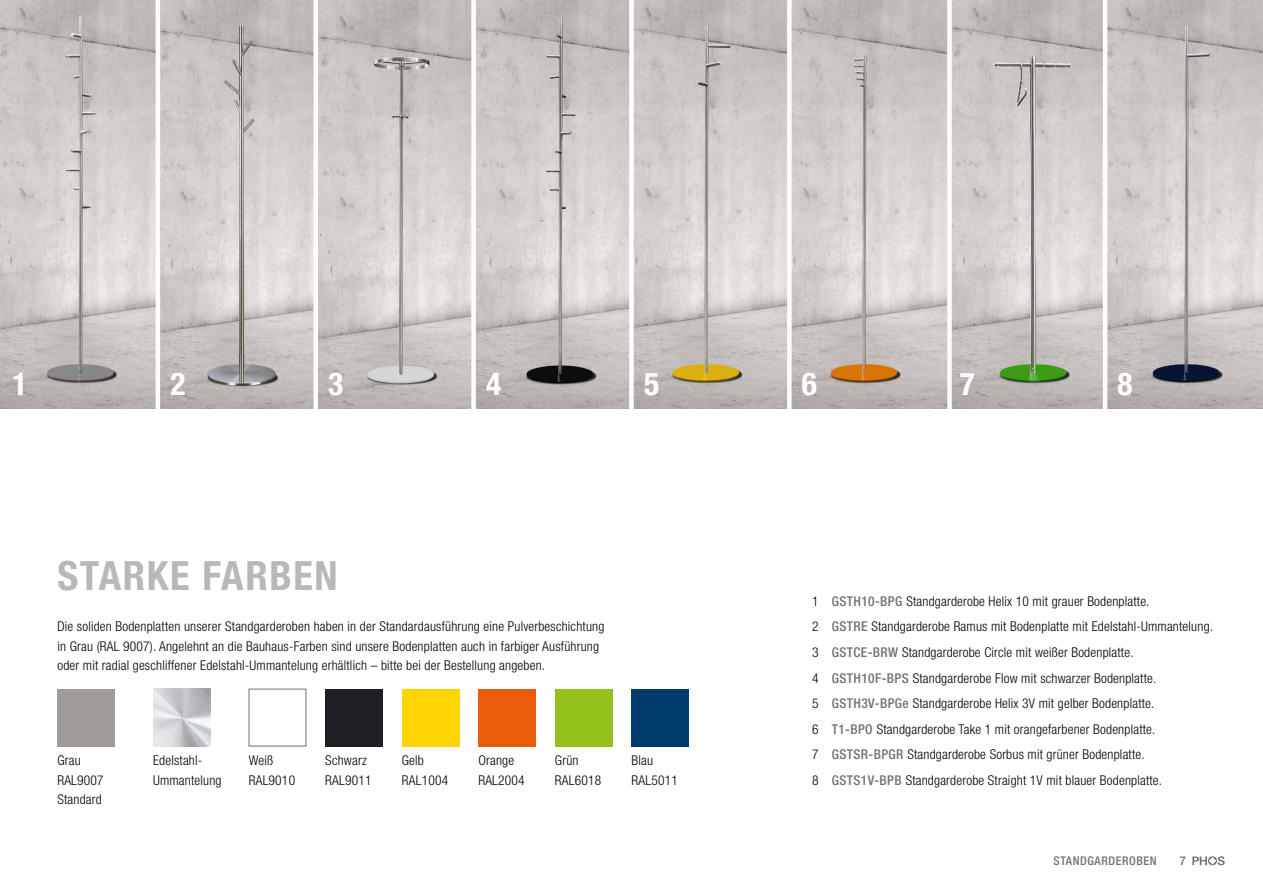
<style>
.page{position:relative;width:1263px;height:893px;background:#fff}
.page>*{position:absolute;margin:0;border:0;box-sizing:border-box;transform-origin:0 0}
.t1{font:700 condensed 40.35px "Helvetica Neue LT Std";letter-spacing:.04em;color:#b8b7ba}
.t2{font:700 condensed 31.5px "Helvetica Neue LT Std";color:#fff}
.t3{font:300 condensed 13.5px/19.2px "Helvetica Neue LT Std";letter-spacing:.015em;color:#000}
.t4{font:500 condensed 12px "Helvetica Neue LT Std";letter-spacing:.05em;color:#717273}
.t5{font:500 12px "Helvetica Neue LT Std";color:#717273}
.s1{font-weight:500;color:#717273}
</style>
<div class="page">
<img style="left:0;top:0;width:1263px;height:408px">
<div style="left:325px;top:689px;width:58px;height:57px;background:#1f2023"></div>
<div style="left:478px;top:689px;width:58px;height:57px;background:#ea5b0b"></div>
<img style="left:153px;top:689px;width:57px;height:57px">
<div style="left:631px;top:689px;width:58px;height:57px;background:#003c6c"></div>
<div style="left:555px;top:689px;width:57px;height:57px;background:#95c11f"></div>
<div style="left:402px;top:689px;width:57px;height:57px;background:#ffd500"></div>
<div style="left:57px;top:689px;width:58px;height:57px;background:#a19c9a"></div>
<div style="left:629px;top:0;width:5px;height:434px;background:#fff"></div>
<div style="left:471px;top:0;width:5px;height:434px;background:#fff"></div>
<div style="left:313px;top:0;width:5px;height:434px;background:#fff"></div>
<hr style="left:156px;top:0;width:4px;height:434px;background:#fff">
<div style="left:787px;top:0;width:5px;height:434px;background:#fff"></div>
<div style="left:947px;top:0;width:5px;height:434px;background:#fff"></div>
<hr style="left:1103px;top:0;width:4px;height:434px;background:#fff">
<svg style="left:1192px;top:856px;width:33px;height:9px"></svg>
<h2 class="t2" style="left:13px;top:365px;width:17px">1</h2>
<h2 class="t2" style="left:170px;top:365px;width:17px">2</h2>
<h2 class="t2" style="left:328px;top:365px;width:17px">3</h2>
<h2 class="t2" style="left:486px;top:365px;width:17px">4</h2>
<h2 class="t2" style="left:644px;top:365px;width:17px">5</h2>
<h2 class="t2" style="left:802px;top:365px;width:17px">6</h2>
<h2 class="t2" style="left:960px;top:365px;width:17px">7</h2>
<h2 class="t2" style="left:1117px;top:365px;width:17px">8</h2>
<h1 class="t1" style="left:57px;top:551px;width:282px">STARKE FARBEN</h1>
<p class="t3" style="left:57px;top:617px;width:548px">Die soliden Bodenplatten unserer Standgarderoben haben in der Standardausführung eine Pulverbeschichtung in Grau (RAL 9007). Angelehnt an die Bauhaus-Farben sind unsere Bodenplatten auch in farbiger Ausführung oder mit radial geschliffener Edelstahl-Ummantelung erhältlich – bitte bei der Bestellung angeben.</p>
<p class="t3" style="left:57px;top:751px;width:48px">Grau<br>RAL9007<br>Standard</p>
<p class="t3" style="left:249px;top:751px;width:48px">Weiß<br>RAL9010</p>
<p class="t3" style="left:325px;top:751px;width:48px">Schwarz<br>RAL9011</p>
<p class="t3" style="left:478px;top:751px;width:48px">Orange<br>RAL2004</p>
<p class="t3" style="left:402px;top:751px;width:48px">Gelb<br>RAL1004</p>
<p class="t3" style="left:555px;top:751px;width:48px">Grün<br>RAL6018</p>
<p class="t3" style="left:153px;top:751px;width:70px">Edelstahl-<br>Ummantelung</p>
<p class="t3" style="left:631px;top:751px;width:48px">Blau<br>RAL5011</p>
<p class="t3" style="left:812px;top:588px;width:402px;line-height:25.5px">1 <span class="s1">GSTH10-BPG</span> Standgarderobe Helix 10 mit grauer Bodenplatte.<br>2 <span class="s1">GSTRE</span> Standgarderobe Ramus mit Bodenplatte mit Edelstahl-Ummantelung.<br>3 <span class="s1">GSTCE-BRW</span> Standgarderobe Circle mit weißer Bodenplatte.<br>4 <span class="s1">GSTH10F-BPS</span> Standgarderobe Flow mit schwarzer Bodenplatte.<br>5 <span class="s1">GSTH3V-BPGe</span> Standgarderobe Helix 3V mit gelber Bodenplatte.<br>6 <span class="s1">T1-BPO</span> Standgarderobe Take 1 mit orangefarbener Bodenplatte.<br>7 <span class="s1">GSTSR-BPGR</span> Standgarderobe Sorbus mit grüner Bodenplatte.<br>8 <span class="s1">GSTS1V-BPB</span> Standgarderobe Straight 1V mit blauer Bodenplatte.</p>
<p class="t4" style="left:1053px;top:854px;width:105px">STANDGARDEROBEN</p>
<p class="t5" style="left:1179px;top:854px;width:8px">7</p>
</div>
